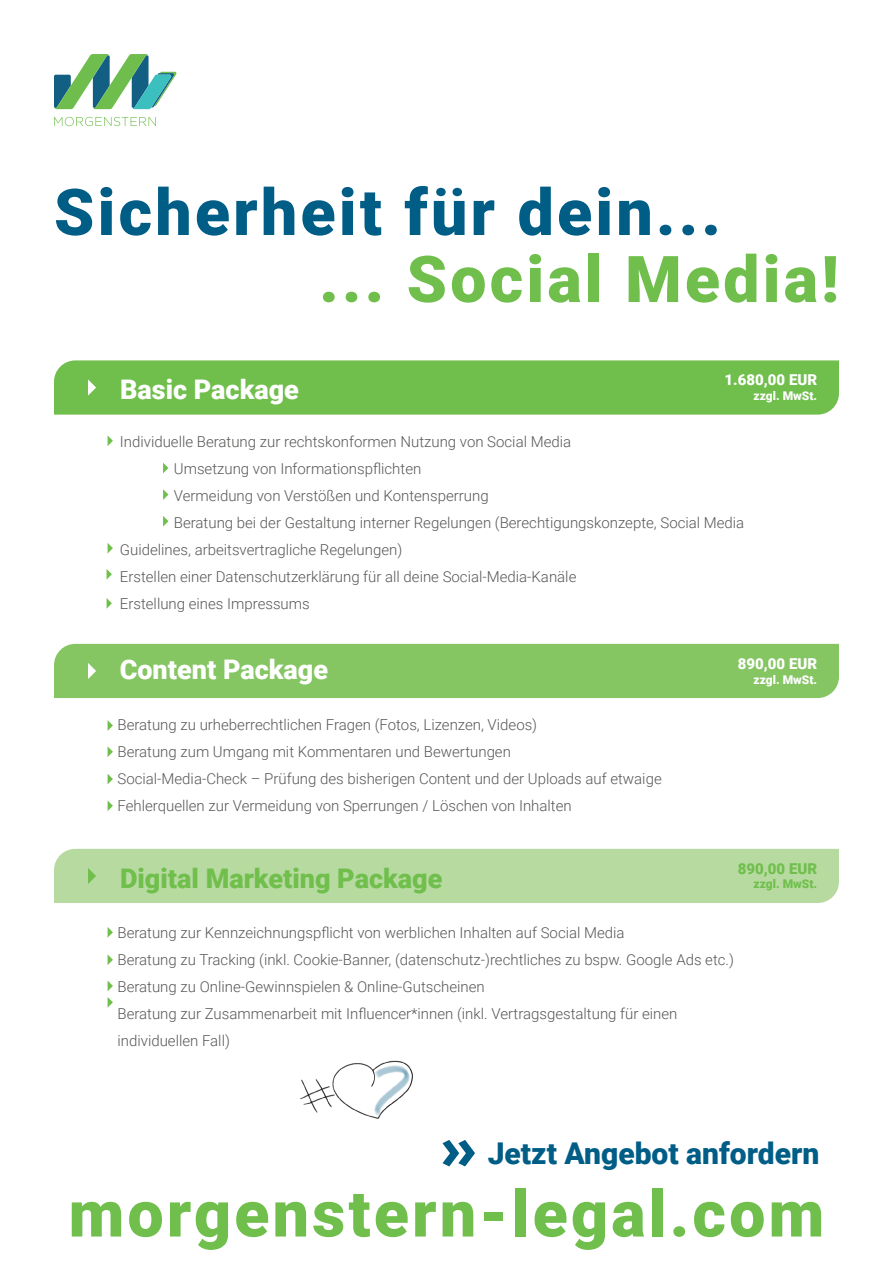
<style>
.page{position:relative;width:893px;height:1263px;background:#fff}
.page>*{position:absolute;margin:0;border:0;box-sizing:border-box;transform-origin:0 0}
.t1{font:900 64.5px "Roboto";letter-spacing:.05em;color:#70bf4c}
.t2{font:900 64.5px "Roboto";letter-spacing:.05em;color:#005d86}
.t3{font:900 30px "Roboto";color:#005d86}
.t4{font:900 27px "Roboto";color:#fff}
.t5{font:900 27px "Roboto";color:#70bf4c}
.t6{font:300 15px/27px "Roboto";color:#575756}
.t7{font:900 15px "Roboto";color:#fff}
.t8{font:900 15px "Roboto";color:#70bf4c}
.t9{font:900 12px "Roboto";color:#fff}
.t10{font:900 12px "Roboto";color:#70bf4c}
</style>
<div class="page">
<div style="left:54px;top:360px;width:785px;height:55px;background:#70bf4c"></div>
<svg style="left:54px;top:54px;width:122px;height:55px"></svg>
<svg style="left:54px;top:117px;width:102px;height:9px"></svg>
<svg style="left:108px;top:436px;width:5px;height:10px"></svg>
<svg style="left:108px;top:720px;width:5px;height:11px"></svg>
<svg style="left:108px;top:747px;width:5px;height:10px"></svg>
<svg style="left:108px;top:927px;width:5px;height:10px"></svg>
<div style="left:54px;top:644px;width:785px;height:54px;background:#85c663"></div>
<div style="left:54px;top:849px;width:785px;height:54px;background:#b6daa0"></div>
<svg style="left:108px;top:543px;width:5px;height:10px"></svg>
<svg style="left:108px;top:774px;width:5px;height:10px"></svg>
<svg style="left:108px;top:955px;width:5px;height:10px"></svg>
<svg style="left:108px;top:981px;width:5px;height:10px"></svg>
<svg style="left:108px;top:997px;width:5px;height:10px"></svg>
<svg style="left:163px;top:463px;width:5px;height:10px"></svg>
<svg style="left:163px;top:489px;width:5px;height:11px"></svg>
<svg style="left:163px;top:516px;width:5px;height:10px"></svg>
<img style="left:300px;top:1060px;width:113px;height:59px">
<svg style="left:107px;top:569px;width:5px;height:10px"></svg>
<svg style="left:107px;top:598px;width:5px;height:10px"></svg>
<svg style="left:108px;top:801px;width:5px;height:10px"></svg>
<svg style="left:442px;top:1140px;width:33px;height:26px"></svg>
<p class="t2" style="left:54px;top:167px;width:668px">Sicherheit für dein...</p>
<p class="t1" style="left:319px;top:234px;width:521px">... Social Media!</p>
<p class="t4" style="left:120px;top:370px;width:180px">Basic Package</p>
<p class="t7" style="left:725px;top:370px;width:94px">1.680,00 EUR</p>
<p class="t9" style="left:754px;top:387px;width:65px">zzgl. MwSt.</p>
<p class="t6" style="left:120px;top:427px;width:453px">Individuelle Beratung zur rechtskonformen Nutzung von Social Media</p>
<p class="t6" style="left:174px;top:454px;width:249px">Umsetzung von Informationspflichten</p>
<p class="t6" style="left:174px;top:481px;width:316px">Vermeidung von Verstößen und Kontensperrung</p>
<p class="t6" style="left:120px;top:508px;width:626px;text-indent:54px">Beratung bei der Gestaltung interner Regelungen (Berechtigungskonzepte, Social Media<br>Guidelines, arbeitsvertragliche Regelungen)</p>
<p class="t6" style="left:120px;top:562px;width:458px">Erstellen einer Datenschutzerklärung für all deine Social-Media-Kanäle</p>
<p class="t6" style="left:120px;top:589px;width:191px">Erstellung eines Impressums</p>
<p class="t4" style="left:120px;top:650px;width:210px">Content Package</p>
<p class="t7" style="left:738px;top:653px;width:81px">890,00 EUR</p>
<p class="t9" style="left:754px;top:671px;width:65px">zzgl. MwSt.</p>
<p class="t6" style="left:118px;top:711px;width:421px">Beratung zu urheberrechtlichen Fragen (Fotos, Lizenzen, Videos)</p>
<p class="t6" style="left:118px;top:738px;width:395px">Beratung zum Umgang mit Kommentaren und Bewertungen</p>
<p class="t6" style="left:118px;top:765px;width:546px">Social-Media-Check – Prüfung des bisherigen Content und der Uploads auf etwaige</p>
<p class="t6" style="left:118px;top:792px;width:456px">Fehlerquellen zur Vermeidung von Sperrungen / Löschen von Inhalten</p>
<p class="t5" style="left:120px;top:859px;width:324px">Digital Marketing Package</p>
<p class="t8" style="left:738px;top:858px;width:81px">890,00 EUR</p>
<p class="t10" style="left:754px;top:875px;width:65px">zzgl. MwSt.</p>
<p class="t6" style="left:118px;top:919px;width:509px">Beratung zur Kennzeichnungspflicht von werblichen Inhalten auf Social Media</p>
<p class="t6" style="left:118px;top:946px;width:618px">Beratung zu Tracking (inkl. Cookie-Banner, (datenschutz-)rechtliches zu bspw. Google Ads etc.)</p>
<p class="t6" style="left:118px;top:973px;width:369px">Beratung zu Online-Gewinnspielen &amp; Online-Gutscheinen</p>
<p class="t6" style="left:118px;top:1000px;width:561px">Beratung zur Zusammenarbeit mit Influencer*innen (inkl. Vertragsgestaltung für einen</p>
<p class="t6" style="left:118px;top:1027px;width:114px">individuellen Fall)</p>
<p class="t3" style="left:488px;top:1133px;width:333px">Jetzt Angebot anfordern</p>
<p class="t1" style="left:69px;top:1168px;width:757px">morgenstern-legal.com</p>
</div>
